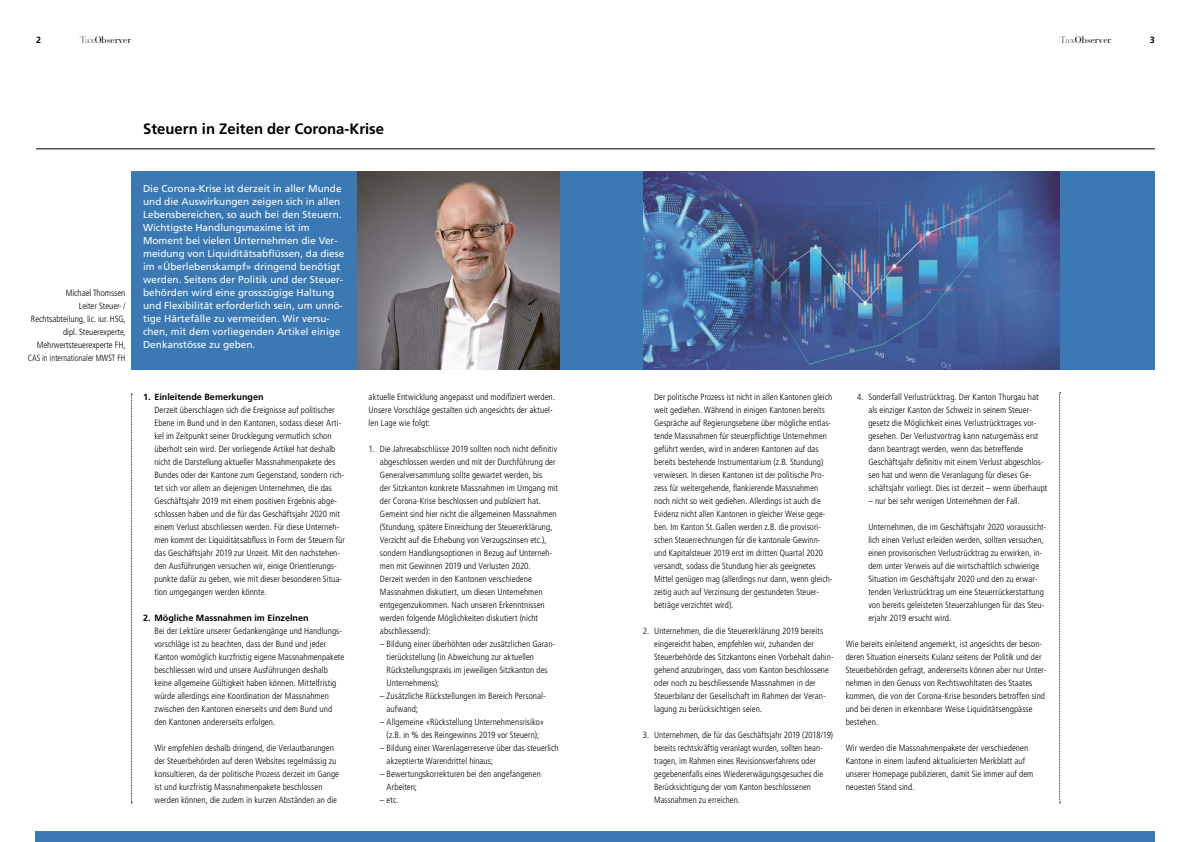
<style>
.page{position:relative;width:1191px;height:842px;background:#fff}
.page>*{position:absolute;margin:0;border:0;box-sizing:border-box;transform-origin:0 0}
.t1{font:700 15px "Frutiger LT Std";color:#000}
.t2{font:10px/13px "Frutiger LT Std";color:#fff}
.t3{font:9.5px "Bauer Bodoni Std";color:#000}
.t4{font:300 condensed 9px/13px "Frutiger LT Std";letter-spacing:.005em;color:#000}
.t5{font:700 9px "Frutiger LT Std";color:#000}
.s1{color:#75736d}
</style>
<div class="page">
<div style="left:35px;top:831px;width:1120px;height:11px;background:#3b79b4"></div>
<hr style="left:36px;top:149px;width:1119px;height:1px;background:#000">
<div style="left:131px;top:171px;width:1024px;height:199px;background:#3b79b4"></div>
<svg style="left:131px;top:394px;width:1px;height:410px"></svg>
<svg style="left:1059px;top:393px;width:1px;height:411px"></svg>
<img style="left:643px;top:171px;width:416px;height:199px">
<img style="left:357px;top:171px;width:202px;height:199px">
<p class="t5" style="left:36px;top:34px;width:7px">2</p>
<p class="t3" style="left:80px;top:34px;width:53px"><span class="s1">Tax</span>Observer</p>
<p class="t3" style="left:1060px;top:34px;width:53px"><span class="s1">Tax</span>Observer</p>
<p class="t5" style="left:1150px;top:34px;width:7px">3</p>
<h1 class="t1" style="left:143px;top:120px;width:242px">Steuern in Zeiten der Corona-Krise</h1>
<p class="t4" style="left:28px;top:287px;width:100px;text-align:right">Michael Thomssen<br>Leiter Steuer-/<br>Rechtsabteilung, lic. iur. HSG, dipl. Steuerexperte,<br>Mehrwertsteuerexperte FH,<br>CAS in internationaler MWST FH</p>
<p class="t2" style="left:143px;top:182px;width:203px">Die Corona-Krise ist derzeit in aller Munde und die Auswirkungen zeigen sich in allen Lebensbereichen, so auch bei den Steuern.<br>Wichtigste Handlungsmaxime ist im Moment bei vielen Unternehmen die Ver&shy;meidung von Liquiditätsabflüssen, da diese im «Überlebenskampf» dringend benötigt werden. Seitens der Politik und der Steuer&shy;behörden wird eine grosszügige Haltung und Flexibilität erforderlich sein, um unnö&shy;tige Härtefälle zu vermeiden. Wir versu&shy;chen, mit dem vorliegenden Artikel einige Denkanstösse zu geben.</p>
<p class="t5" style="left:143px;top:392px;width:122px">1. Einleitende Bemerkungen</p>
<p class="t4" style="left:154px;top:404px;width:192px">Derzeit überschlagen sich die Ereignisse auf politischer Ebene im Bund und in den Kantonen, sodass dieser Arti&shy;kel im Zeitpunkt seiner Drucklegung vermutlich schon überholt sein wird. Der vorliegende Artikel hat deshalb nicht die Darstellung aktueller Massnahmenpakete des Bundes oder der Kantone zum Gegenstand, sondern rich&shy;tet sich vor allem an diejenigen Unternehmen, die das Geschäftsjahr 2019 mit einem positiven Ergebnis abge&shy;schlossen haben und die für das Geschäftsjahr 2020 mit einem Verlust abschliessen werden. Für diese Unterneh&shy;men kommt der Liquiditätsabfluss in Form der Steuern für das Geschäftsjahr 2019 zur Unzeit. Mit den nachstehen&shy;den Ausführungen versuchen wir, einige Orientierungs&shy;punkte dafür zu geben, wie mit dieser besonderen Situa&shy;tion umgegangen werden könnte.</p>
<p class="t5" style="left:143px;top:613px;width:167px">2. Mögliche Massnahmen im Einzelnen</p>
<p class="t4" style="left:154px;top:624px;width:191px">Bei der Lektüre unserer Gedankengänge und Handlungs&shy;vorschläge ist zu beachten, dass der Bund und jeder Kanton womöglich kurzfristig eigene Massnahmenpakete beschliessen wird und unsere Ausführungen deshalb keine allgemeine Gültigkeit haben können. Mittelfristig würde allerdings eine Koordination der Massnahmen zwischen den Kantonen einerseits und dem Bund und den Kantonen andererseits erfolgen.</p>
<p class="t4" style="left:154px;top:741px;width:186px">Wir empfehlen deshalb dringend, die Verlautbarungen der Steuerbehörden auf deren Websites regelmässig zu konsultieren, da der politische Prozess derzeit im Gange ist und kurzfristig Massnahmenpakete beschlossen werden können, die zudem in kurzen Abständen an die</p>
<p class="t4" style="left:369px;top:390px;width:188px">aktuelle Entwicklung angepasst und modifiziert werden.<br>Unsere Vorschläge gestalten sich angesichts der aktuel&shy;len Lage wie folgt:</p>
<p class="t4" style="left:380px;top:442px;width:179px;text-indent:-11px">1. Die Jahresabschlüsse 2019 sollten noch nicht definitiv abgeschlossen werden und mit der Durchführung der Generalversammlung sollte gewartet werden, bis<br>der Sitzkanton konkrete Massnahmen im Umgang mit der Corona-Krise beschlossen und publiziert hat.<br>Gemeint sind hier nicht die allgemeinen Massnahmen (Stundung, spätere Einreichung der Steuererklärung, Verzicht auf die Erhebung von Verzugszinsen etc.), sondern Handlungsoptionen in Bezug auf Unterneh&shy;men mit Gewinnen 2019 und Verlusten 2020.<br>Derzeit werden in den Kantonen verschiedene Massnahmen diskutiert, um diesen Unternehmen entgegenzukommen. Nach unseren Erkenntnissen werden folgende Möglichkeiten diskutiert (nicht abschliessend):</p>
<p class="t4" style="left:387px;top:637px;width:170px;text-indent:-7px">– Bildung einer überhöhten oder zusätzlichen Garan&shy;tierückstellung (in Abweichung zur aktuellen Rückstellungspraxis im jeweiligen Sitzkanton des Unternehmens);</p>
<p class="t4" style="left:387px;top:689px;width:160px;text-indent:-7px">– Zusätzliche Rückstellungen im Bereich Personal&shy;aufwand;</p>
<p class="t4" style="left:380px;top:715px;width:166px;text-align:center">– Allgemeine «Rückstellung Unternehmensrisiko» (z.B. in % des Reingewinns 2019 vor Steuern);</p>
<p class="t4" style="left:387px;top:741px;width:174px;text-indent:-7px">– Bildung einer Warenlagerreserve über das steuerlich akzeptierte Warendrittel hinaus;</p>
<p class="t4" style="left:387px;top:767px;width:156px;text-indent:-7px">– Bewertungskorrekturen bei den angefangenen<br>Arbeiten;</p>
<p class="t4" style="left:380px;top:793px;width:20px">– etc.</p>
<p class="t4" style="left:654px;top:391px;width:180px">Der politische Prozess ist nicht in allen Kantonen gleich weit gediehen. Während in einigen Kantonen bereits Gespräche auf Regierungsebene über mögliche entlas&shy;tende Massnahmen für steuerpflichtige Unternehmen geführt werden, wird in anderen Kantonen auf das bereits bestehende Instrumentarium (z.B. Stundung) verwiesen. In diesen Kantonen ist der politische Pro&shy;zess für weitergehende, flankierende Massnahmen noch nicht so weit gediehen. Allerdings ist auch die Evidenz nicht allen Kantonen in gleicher Weise gege&shy;ben. Im Kanton St.Gallen werden z.B. die provisori&shy;schen Steuerrechnungen für die kantonale Gewinn&shy;und Kapitalsteuer 2019 erst im dritten Quartal 2020 versandt, sodass die Stundung hier als geeignetes Mittel genügen mag (allerdings nur dann, wenn gleich&shy;zeitig auch auf Verzinsung der gestundeten Steuer&shy;beträge verzichtet wird).</p>
<p class="t4" style="left:654px;top:625px;width:181px;text-indent:-11px">2. Unternehmen, die die Steuererklärung 2019 bereits eingereicht haben, empfehlen wir, zuhanden der Steuerbehörde des Sitzkantons einen Vorbehalt dahin&shy;gehend anzubringen, dass vom Kanton beschlossene oder noch zu beschliessende Massnahmen in der Steuerbilanz der Gesellschaft im Rahmen der Veran&shy;lagung zu berücksichtigen seien.</p>
<p class="t4" style="left:654px;top:729px;width:180px;text-indent:-11px">3. Unternehmen, die für das Geschäftsjahr 2019 (2018/19) bereits rechtskräftig veranlagt wurden, sollten bean&shy;tragen, im Rahmen eines Revisionsverfahrens oder gegebenenfalls eines Wiedererwägungsgesuches die Berücksichtigung der vom Kanton beschlossenen Massnahmen zu erreichen.</p>
<p class="t4" style="left:868px;top:391px;width:180px;text-indent:-11px">4. Sonderfall Verlustrücktrag. Der Kanton Thurgau hat als einziger Kanton der Schweiz in seinem Steuer&shy;gesetz die Möglichkeit eines Verlustrücktrages vor&shy;gesehen. Der Verlustvortrag kann naturgemäss erst dann beantragt werden, wenn das betreffende Geschäftsjahr definitiv mit einem Verlust abgeschlos&shy;sen hat und wenn die Veranlagung für dieses Ge&shy;schäftsjahr vorliegt. Dies ist derzeit – wenn überhaupt</p>
<p class="t4" style="left:868px;top:494px;width:153px">– nur bei sehr wenigen Unternehmen der Fall.</p>
<p class="t4" style="left:868px;top:520px;width:179px">Unternehmen, die im Geschäftsjahr 2020 voraussicht&shy;lich einen Verlust erleiden werden, sollten versuchen, einen provisorischen Verlustrücktrag zu erwirken, in&shy;dem unter Verweis auf die wirtschaftlich schwierige Situation im Geschäftsjahr 2020 und den zu erwar&shy;tenden Verlustrücktrag um eine Steuerrückerstattung von bereits geleisteten Steuerzahlungen für das Steu&shy;erjahr 2019 ersucht wird.</p>
<p class="t4" style="left:845px;top:637px;width:202px">Wie bereits einleitend angemerkt, ist angesichts der beson&shy;deren Situation einerseits Kulanz seitens der Politik und der Steuerbehörden gefragt, andererseits können aber nur Unter&shy;nehmen in den Genuss von Rechtswohltaten des Staates kommen, die von der Corona-Krise besonders betroffen sind und bei denen in erkennbarer Weise Liquiditätsengpässe bestehen.</p>
<p class="t4" style="left:845px;top:742px;width:189px">Wir werden die Massnahmenpakete der verschiedenen Kantone in einem laufend aktualisierten Merkblatt auf unserer Homepage publizieren, damit Sie immer auf dem neuesten Stand sind.</p>
</div>
